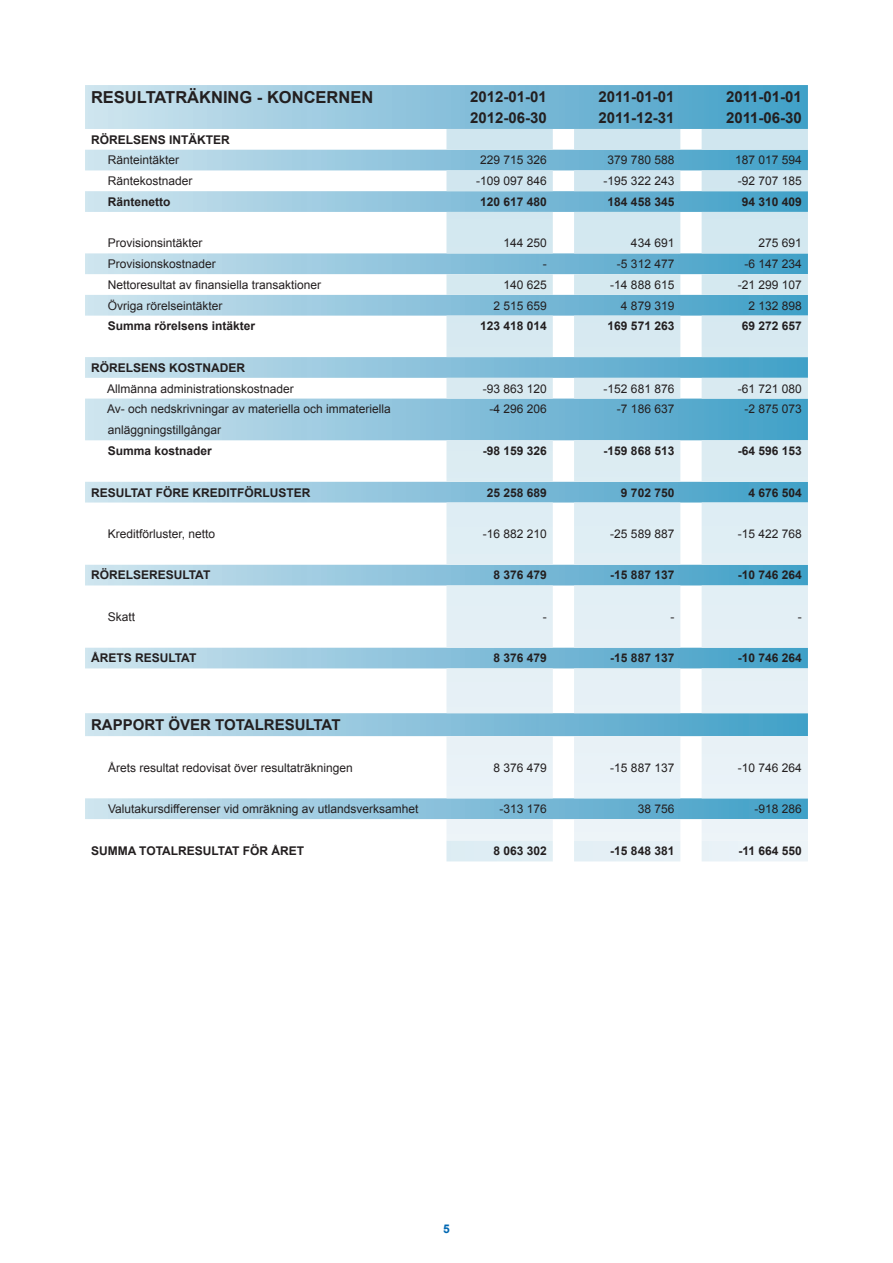
<style>
.page{position:relative;width:893px;height:1263px;background:#fff}
.page>*{position:absolute;margin:0;border:0;box-sizing:border-box;transform-origin:0 0}
.Rubrik_1_NY{font:700 16.5px "Arial";color:#231f20}
.t1{font:700 15px "Arial";color:#231f20}
.Under_rubbe{font:12px "Arial";color:#231f20}
.t2{font:700 12px "Arial";color:#231f20}
.t3{font:700 12px "Arial";color:#0168b3}
</style>
<div class="page">
<svg style="left:85px;top:85px;width:723px;height:734px"></svg>
<svg style="left:446px;top:129px;width:107px;height:712px;background:#bcdbe9"></svg>
<svg style="left:574px;top:129px;width:106px;height:712px;background:#b4d7e7"></svg>
<svg style="left:702px;top:129px;width:106px;height:712px;background:#aad3e4"></svg>
<svg style="left:446px;top:841px;width:362px;height:20px;background:#e7f1f6"></svg>
<p class="Rubrik_1_NY" style="left:91px;top:86px;width:284px">RESULTATRÄKNING - KONCERNEN</p>
<p class="t1" style="left:470px;top:87px;width:78px">2012-01-01</p>
<p class="t1" style="left:470px;top:108px;width:78px">2012-06-30</p>
<p class="t1" style="left:598px;top:87px;width:77px">2011-01-01</p>
<p class="t1" style="left:598px;top:108px;width:77px">2011-12-31</p>
<p class="t1" style="left:726px;top:87px;width:77px">2011-01-01</p>
<p class="t1" style="left:726px;top:108px;width:77px">2011-06-30</p>
<p class="t2" style="left:91px;top:131px;width:140px">RÖRELSENS INTÄKTER</p>
<p class="Under_rubbe" style="left:108px;top:152px;width:73px">Ränteintäkter</p>
<p class="Under_rubbe" style="left:480px;top:152px;width:68px">229 715 326</p>
<p class="Under_rubbe" style="left:608px;top:152px;width:68px">379 780 588</p>
<p class="Under_rubbe" style="left:735px;top:152px;width:68px">187 017 594</p>
<p class="Under_rubbe" style="left:108px;top:173px;width:86px">Räntekostnader</p>
<p class="Under_rubbe" style="left:476px;top:173px;width:72px">-109 097 846</p>
<p class="Under_rubbe" style="left:604px;top:173px;width:72px">-195 322 243</p>
<p class="Under_rubbe" style="left:738px;top:173px;width:66px">-92 707 185</p>
<p class="t2" style="left:108px;top:194px;width:64px">Räntenetto</p>
<p class="t2" style="left:480px;top:194px;width:68px">120 617 480</p>
<p class="t2" style="left:608px;top:194px;width:68px">184 458 345</p>
<p class="t2" style="left:742px;top:194px;width:62px">94 310 409</p>
<p class="Under_rubbe" style="left:108px;top:235px;width:96px">Provisionsintäkter</p>
<p class="Under_rubbe" style="left:503px;top:235px;width:45px">144 250</p>
<p class="Under_rubbe" style="left:631px;top:235px;width:45px">434 691</p>
<p class="Under_rubbe" style="left:758px;top:235px;width:45px">275 691</p>
<p class="Under_rubbe" style="left:108px;top:256px;width:110px">Provisionskostnader</p>
<p class="Under_rubbe" style="left:543px;top:256px;width:5px">-</p>
<p class="Under_rubbe" style="left:617px;top:256px;width:59px">-5 312 477</p>
<p class="Under_rubbe" style="left:744px;top:256px;width:59px">-6 147 234</p>
<p class="Under_rubbe" style="left:108px;top:277px;width:215px">Nettoresultat av finansiella transaktioner</p>
<p class="Under_rubbe" style="left:503px;top:277px;width:45px">140 625</p>
<p class="Under_rubbe" style="left:610px;top:277px;width:66px">-14 888 615</p>
<p class="Under_rubbe" style="left:738px;top:277px;width:66px">-21 299 107</p>
<p class="Under_rubbe" style="left:108px;top:298px;width:116px">Övriga rörelseintäkter</p>
<p class="Under_rubbe" style="left:493px;top:298px;width:55px">2 515 659</p>
<p class="Under_rubbe" style="left:621px;top:298px;width:55px">4 879 319</p>
<p class="Under_rubbe" style="left:748px;top:298px;width:55px">2 132 898</p>
<p class="t2" style="left:108px;top:318px;width:149px">Summa rörelsens intäkter</p>
<p class="t2" style="left:480px;top:318px;width:68px">123 418 014</p>
<p class="t2" style="left:608px;top:318px;width:68px">169 571 263</p>
<p class="t2" style="left:742px;top:318px;width:62px">69 272 657</p>
<p class="t2" style="left:91px;top:360px;width:156px">RÖRELSENS KOSTNADER</p>
<p class="Under_rubbe" style="left:107px;top:380px;width:188px">Allmänna administrationskostnader</p>
<p class="Under_rubbe" style="left:483px;top:380px;width:66px">-93 863 120</p>
<p class="Under_rubbe" style="left:604px;top:380px;width:72px">-152 681 876</p>
<p class="Under_rubbe" style="left:738px;top:380px;width:66px">-61 721 080</p>
<p class="Under_rubbe" style="left:107px;top:401px;width:285px">Av- och nedskrivningar av materiella och immateriella</p>
<p class="Under_rubbe" style="left:108px;top:422px;width:115px">anläggningstillgångar</p>
<p class="Under_rubbe" style="left:489px;top:401px;width:59px">-4 296 206</p>
<p class="Under_rubbe" style="left:617px;top:401px;width:59px">-7 186 637</p>
<p class="Under_rubbe" style="left:744px;top:401px;width:59px">-2 875 073</p>
<p class="t2" style="left:108px;top:443px;width:106px">Summa kostnader</p>
<p class="t2" style="left:483px;top:443px;width:66px">-98 159 326</p>
<p class="t2" style="left:604px;top:443px;width:72px">-159 868 513</p>
<p class="t2" style="left:738px;top:443px;width:66px">-64 596 153</p>
<p class="t2" style="left:91px;top:484px;width:221px">RESULTAT FÖRE KREDITFÖRLUSTER</p>
<p class="t2" style="left:487px;top:484px;width:62px">25 258 689</p>
<p class="t2" style="left:621px;top:484px;width:55px">9 702 750</p>
<p class="t2" style="left:748px;top:484px;width:55px">4 676 504</p>
<p class="Under_rubbe" style="left:108px;top:526px;width:109px">Kreditförluster, netto</p>
<p class="Under_rubbe" style="left:483px;top:526px;width:66px">-16 882 210</p>
<p class="Under_rubbe" style="left:610px;top:526px;width:66px">-25 589 887</p>
<p class="Under_rubbe" style="left:738px;top:526px;width:66px">-15 422 768</p>
<p class="t2" style="left:91px;top:567px;width:121px">RÖRELSERESULTAT</p>
<p class="t2" style="left:493px;top:567px;width:55px">8 376 479</p>
<p class="t2" style="left:610px;top:567px;width:66px">-15 887 137</p>
<p class="t2" style="left:738px;top:567px;width:66px">-10 746 264</p>
<p class="Under_rubbe" style="left:108px;top:609px;width:29px">Skatt</p>
<p class="Under_rubbe" style="left:543px;top:609px;width:5px">-</p>
<p class="Under_rubbe" style="left:670px;top:609px;width:5px">-</p>
<p class="Under_rubbe" style="left:798px;top:609px;width:5px">-</p>
<p class="t2" style="left:91px;top:650px;width:107px">ÅRETS RESULTAT</p>
<p class="t2" style="left:493px;top:650px;width:55px">8 376 479</p>
<p class="t2" style="left:610px;top:650px;width:66px">-15 887 137</p>
<p class="t2" style="left:738px;top:650px;width:66px">-10 746 264</p>
<p class="t1" style="left:91px;top:715px;width:251px">RAPPORT ÖVER TOTALRESULTAT</p>
<p class="Under_rubbe" style="left:108px;top:759px;width:246px">Årets resultat redovisat över resultaträkningen</p>
<p class="Under_rubbe" style="left:493px;top:759px;width:55px">8 376 479</p>
<p class="Under_rubbe" style="left:610px;top:759px;width:66px">-15 887 137</p>
<p class="Under_rubbe" style="left:738px;top:759px;width:66px">-10 746 264</p>
<p class="Under_rubbe" style="left:108px;top:801px;width:312px">Valutakursdifferenser vid omräkning av utlandsverksamhet</p>
<p class="Under_rubbe" style="left:499px;top:801px;width:49px">-313 176</p>
<p class="Under_rubbe" style="left:638px;top:801px;width:38px">38 756</p>
<p class="Under_rubbe" style="left:755px;top:801px;width:49px">-918 286</p>
<p class="t2" style="left:91px;top:843px;width:215px">SUMMA TOTALRESULTAT FÖR ÅRET</p>
<p class="t2" style="left:493px;top:843px;width:55px">8 063 302</p>
<p class="t2" style="left:610px;top:843px;width:66px">-15 848 381</p>
<p class="t2" style="left:738px;top:843px;width:65px">-11 664 550</p>
<p class="t3" style="left:443px;top:1220px;width:8px">5</p>
</div>
